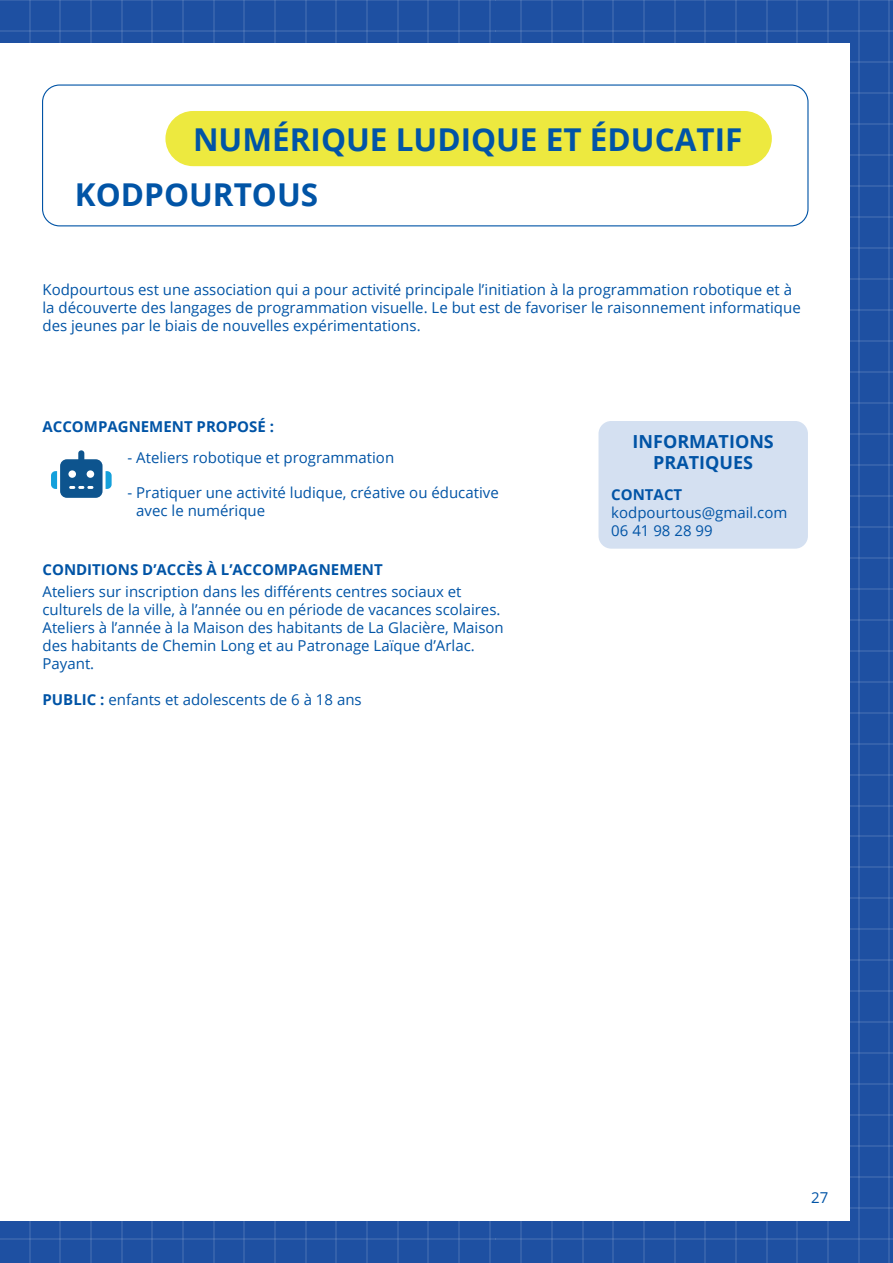
<style>
.page{position:relative;width:893px;height:1263px;background:#fff}
.page>*{position:absolute;margin:0;border:0;box-sizing:border-box;transform-origin:0 0}
.t1{font:700 31.5px "Open Sans";color:#0154a6}
.t2{font:700 18px/21.6px "Open Sans";color:#0154a6;text-align:center}
.t3{font:15px/18px "Open Sans";color:#0154a6}
.t4{font:700 15px "Open Sans";color:#0154a6}
.s1{font-weight:700}
</style>
<div class="page">
<div style="left:0;top:0;width:515px;height:1263px;background:#1e50a2"></div>
<hr style="left:29px;top:0;width:1px;height:1263px;background:#fff">
<hr style="left:60px;top:0;width:1px;height:1263px;background:#fff">
<hr style="left:90px;top:0;width:2px;height:1263px;background:#fff">
<hr style="left:121px;top:0;width:1px;height:1263px;background:#fff">
<hr style="left:152px;top:0;width:1px;height:1263px;background:#fff">
<hr style="left:182px;top:0;width:2px;height:1263px;background:#fff">
<hr style="left:213px;top:0;width:1px;height:1263px;background:#fff">
<hr style="left:244px;top:0;width:1px;height:1263px;background:#fff">
<hr style="left:274px;top:0;width:2px;height:1263px;background:#fff">
<hr style="left:305px;top:0;width:1px;height:1263px;background:#fff">
<hr style="left:336px;top:0;width:1px;height:1263px;background:#fff">
<hr style="left:366px;top:0;width:2px;height:1263px;background:#fff">
<hr style="left:397px;top:0;width:1px;height:1263px;background:#fff">
<hr style="left:428px;top:0;width:1px;height:1263px;background:#fff">
<hr style="left:458px;top:0;width:2px;height:1263px;background:#fff">
<hr style="left:489px;top:0;width:1px;height:1263px;background:#fff">
<hr style="left:0;top:0;width:515px;height:1px;background:#fff">
<hr style="left:0;top:30px;width:515px;height:1px;background:#fff">
<hr style="left:0;top:1239px;width:515px;height:1px;background:#fff">
<div style="left:496px;top:0;width:397px;height:1263px;background:#1e50a2"></div>
<hr style="left:521px;top:0;width:1px;height:1263px;background:#fff">
<hr style="left:551px;top:0;width:1px;height:1263px;background:#fff">
<hr style="left:582px;top:0;width:1px;height:1263px;background:#fff">
<hr style="left:613px;top:0;width:1px;height:1263px;background:#fff">
<hr style="left:643px;top:0;width:1px;height:1263px;background:#fff">
<hr style="left:674px;top:0;width:1px;height:1263px;background:#fff">
<hr style="left:705px;top:0;width:1px;height:1263px;background:#fff">
<hr style="left:735px;top:0;width:1px;height:1263px;background:#fff">
<hr style="left:766px;top:0;width:1px;height:1263px;background:#fff">
<hr style="left:797px;top:0;width:1px;height:1263px;background:#fff">
<hr style="left:827px;top:0;width:2px;height:1263px;background:#fff">
<hr style="left:858px;top:0;width:1px;height:1263px;background:#fff">
<hr style="left:889px;top:0;width:1px;height:1263px;background:#fff">
<hr style="left:496px;top:0;width:397px;height:1px;background:#fff">
<hr style="left:496px;top:30px;width:397px;height:1px;background:#fff">
<hr style="left:496px;top:61px;width:397px;height:1px;background:#fff">
<hr style="left:496px;top:92px;width:397px;height:1px;background:#fff">
<hr style="left:496px;top:123px;width:397px;height:1px;background:#fff">
<hr style="left:496px;top:154px;width:397px;height:1px;background:#fff">
<hr style="left:496px;top:185px;width:397px;height:1px;background:#fff">
<hr style="left:496px;top:216px;width:397px;height:1px;background:#fff">
<hr style="left:496px;top:247px;width:397px;height:1px;background:#fff">
<hr style="left:496px;top:278px;width:397px;height:1px;background:#fff">
<hr style="left:496px;top:309px;width:397px;height:1px;background:#fff">
<hr style="left:496px;top:340px;width:397px;height:1px;background:#fff">
<hr style="left:496px;top:371px;width:397px;height:1px;background:#fff">
<hr style="left:496px;top:402px;width:397px;height:1px;background:#fff">
<hr style="left:496px;top:433px;width:397px;height:1px;background:#fff">
<hr style="left:496px;top:464px;width:397px;height:1px;background:#fff">
<hr style="left:496px;top:495px;width:397px;height:1px;background:#fff">
<hr style="left:496px;top:526px;width:397px;height:1px;background:#fff">
<hr style="left:496px;top:557px;width:397px;height:1px;background:#fff">
<hr style="left:496px;top:588px;width:397px;height:1px;background:#fff">
<hr style="left:496px;top:619px;width:397px;height:1px;background:#fff">
<hr style="left:496px;top:650px;width:397px;height:1px;background:#fff">
<hr style="left:496px;top:681px;width:397px;height:1px;background:#fff">
<hr style="left:496px;top:712px;width:397px;height:1px;background:#fff">
<hr style="left:496px;top:743px;width:397px;height:1px;background:#fff">
<hr style="left:496px;top:774px;width:397px;height:1px;background:#fff">
<hr style="left:496px;top:805px;width:397px;height:1px;background:#fff">
<hr style="left:496px;top:836px;width:397px;height:1px;background:#fff">
<hr style="left:496px;top:867px;width:397px;height:1px;background:#fff">
<hr style="left:496px;top:898px;width:397px;height:1px;background:#fff">
<hr style="left:496px;top:929px;width:397px;height:1px;background:#fff">
<hr style="left:496px;top:960px;width:397px;height:1px;background:#fff">
<hr style="left:496px;top:991px;width:397px;height:1px;background:#fff">
<hr style="left:496px;top:1022px;width:397px;height:1px;background:#fff">
<hr style="left:496px;top:1053px;width:397px;height:1px;background:#fff">
<hr style="left:496px;top:1084px;width:397px;height:1px;background:#fff">
<hr style="left:496px;top:1115px;width:397px;height:1px;background:#fff">
<hr style="left:496px;top:1146px;width:397px;height:1px;background:#fff">
<hr style="left:496px;top:1177px;width:397px;height:1px;background:#fff">
<hr style="left:496px;top:1208px;width:397px;height:1px;background:#fff">
<hr style="left:496px;top:1239px;width:397px;height:1px;background:#fff">
<div style="left:0;top:43px;width:850px;height:1177px;background:#fff"></div>
<div style="left:42px;top:84px;width:766px;height:142px;border:1px solid #0154a6;border-radius:17px"></div>
<div style="left:598px;top:421px;width:210px;height:128px;background:#d4e0f1;border-radius:13px"></div>
<div style="left:165px;top:111px;width:607px;height:55px;background:#ede93f;border-radius:28px"></div>
<svg style="left:51px;top:450px;width:61px;height:48px"></svg>
<h1 class="t1" style="left:193px;top:117px;width:551px">NUMÉRIQUE LUDIQUE ET ÉDUCATIF</h1>
<h1 class="t1" style="left:75px;top:172px;width:245px">KODPOURTOUS</h1>
<p class="t3" style="left:43px;top:280px;width:760px">Kodpourtous est une association qui a pour activité principale l’initiation à la programmation robotique et à la découverte des langages de programmation visuelle. Le but est de favoriser le raisonnement informatique des jeunes par le biais de nouvelles expérimentations.</p>
<p class="t4" style="left:43px;top:416px;width:233px">ACCOMPAGNEMENT PROPOSÉ :</p>
<p class="t3" style="left:128px;top:448px;width:268px">- Ateliers robotique et programmation</p>
<p class="t3" style="left:136px;top:483px;width:364px;text-indent:-9px">- Pratiquer une activité ludique, créative ou éducative avec le numérique</p>
<p class="t4" style="left:43px;top:558px;width:342px">CONDITIONS D’ACCÈS À L’ACCOMPAGNEMENT</p>
<p class="t3" style="left:43px;top:582px;width:463px">Ateliers sur inscription dans les différents centres sociaux et culturels de la ville, à l’année ou en période de vacances scolaires.<br>Ateliers à l’année à la Maison des habitants de La Glacière, Maison des habitants de Chemin Long et au Patronage Laïque d’Arlac.<br>Payant.</p>
<p class="t3" style="left:43px;top:690px;width:321px"><span class="s1">PUBLIC :</span> enfants et adolescents de 6 à 18 ans</p>
<p class="t2" style="left:633px;top:430px;width:143px">INFORMATIONS<br>PRATIQUES</p>
<p class="t4" style="left:611px;top:484px;width:72px">CONTACT</p>
<p class="t3" style="left:611px;top:503px;width:178px">kodpourtous@gmail.com<br>06 41 98 28 99</p>
<p class="t3" style="left:811px;top:1188px;width:19px">27</p>
</div>
